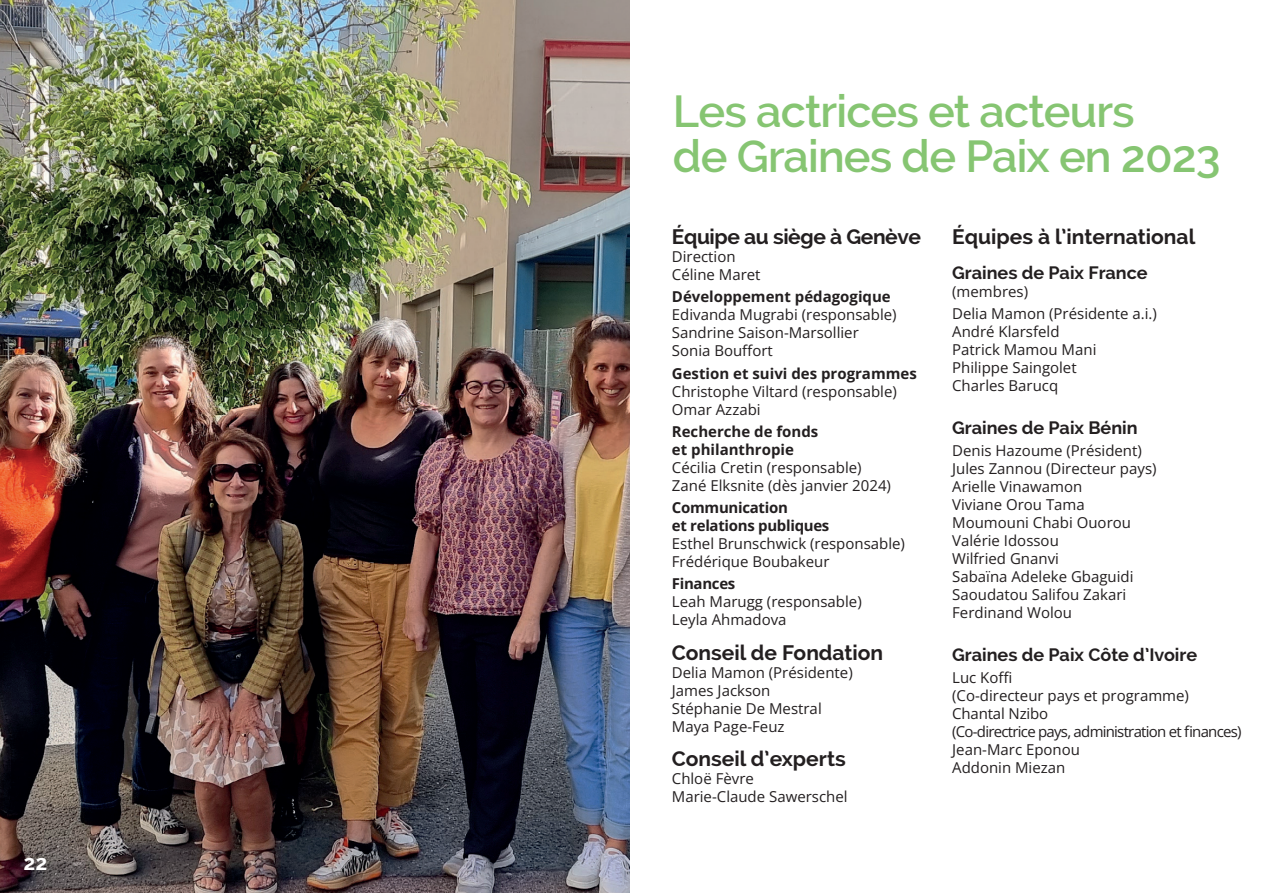
<style>
.page{position:relative;width:1263px;height:893px;background:#fff}
.page>*{position:absolute;margin:0;border:0;box-sizing:border-box;transform-origin:0 0}
.t1{font:600 45px/45px "Raleway";letter-spacing:-.02em;color:#86c572}
.t2{font:700 21px "Raleway";color:#231f20}
.t3{font:700 21px "Raleway";letter-spacing:-.02em;color:#231f20}
.t4{font:700 21px "Raleway";color:#fff}
.t5{font:700 18px "Raleway";color:#231f20}
.t6{font:15px "Open Sans";color:#231f20}
.t7{font:700 15px/18px "Open Sans";color:#231f20}
.t8{font:15px "Open Sans";letter-spacing:-.05em;color:#231f20}
.t9{font:700 15px/18px "Open Sans";letter-spacing:-.02em;color:#231f20}
</style>
<div class="page">
<img style="left:0;top:0;width:629px;height:893px">
<p class="t4" style="left:23px;top:851px;width:25px">22</p>
<p class="t1" style="left:673px;top:89px;width:549px">Les actrices et acteurs<br>de Graines de Paix en 2023</p>
<p class="t3" style="left:672px;top:225px;width:251px">Équipe au siège à Genève</p>
<p class="t6" style="left:672px;top:246px;width:65px">Direction</p>
<p class="t6" style="left:672px;top:264px;width:90px">Céline Maret</p>
<p class="t7" style="left:672px;top:287px;width:220px">Développement pédagogique</p>
<p class="t6" style="left:672px;top:305px;width:226px">Edivanda Mugrabi (responsable)</p>
<p class="t6" style="left:672px;top:323px;width:188px">Sandrine Saison-Marsollier</p>
<p class="t6" style="left:672px;top:341px;width:102px">Sonia Bouffort</p>
<p class="t7" style="left:672px;top:364px;width:246px">Gestion et suivi des programmes</p>
<p class="t6" style="left:672px;top:381px;width:227px">Christophe Viltard (responsable)</p>
<p class="t6" style="left:672px;top:399px;width:90px">Omar Azzabi</p>
<p class="t7" style="left:672px;top:422px;width:148px">Recherche de fonds et philanthropie</p>
<p class="t6" style="left:672px;top:457px;width:191px">Cécilia Cretin (responsable)</p>
<p class="t6" style="left:672px;top:475px;width:221px">Zané Elksnite (dès janvier 2024)</p>
<p class="t9" style="left:672px;top:498px;width:159px">Communication<br>et relations publiques</p>
<p class="t6" style="left:672px;top:533px;width:235px">Esthel Brunschwick (responsable)</p>
<p class="t6" style="left:672px;top:551px;width:159px">Frédérique Boubakeur</p>
<p class="t9" style="left:672px;top:574px;width:65px">Finances</p>
<p class="t6" style="left:672px;top:592px;width:191px">Leah Marugg (responsable)</p>
<p class="t6" style="left:672px;top:610px;width:116px">Leyla Ahmadova</p>
<p class="t2" style="left:672px;top:640px;width:213px">Conseil de Fondation</p>
<p class="t6" style="left:672px;top:662px;width:182px">Delia Mamon (Présidente)</p>
<p class="t6" style="left:672px;top:680px;width:100px">James Jackson</p>
<p class="t6" style="left:672px;top:698px;width:151px">Stéphanie De Mestral</p>
<p class="t6" style="left:672px;top:716px;width:114px">Maya Page-Feuz</p>
<p class="t2" style="left:672px;top:746px;width:175px">Conseil d’experts</p>
<p class="t6" style="left:672px;top:768px;width:83px">Chloë Fèvre</p>
<p class="t6" style="left:672px;top:786px;width:177px">Marie-Claude Sawerschel</p>
<p class="t2" style="left:952px;top:225px;width:245px">Équipes à l’international</p>
<p class="t5" style="left:952px;top:262px;width:197px">Graines de Paix France</p>
<p class="t6" style="left:952px;top:281px;width:77px">(membres)</p>
<p class="t6" style="left:952px;top:303px;width:206px">Delia Mamon (Présidente a.i.)</p>
<p class="t6" style="left:952px;top:321px;width:109px">André Klarsfeld</p>
<p class="t6" style="left:952px;top:339px;width:146px">Patrick Mamou Mani</p>
<p class="t6" style="left:952px;top:357px;width:126px">Philippe Saingolet</p>
<p class="t6" style="left:952px;top:375px;width:108px">Charles Barucq</p>
<p class="t5" style="left:952px;top:417px;width:187px">Graines de Paix Bénin</p>
<p class="t6" style="left:952px;top:440px;width:191px">Denis Hazoume (Président)</p>
<p class="t6" style="left:952px;top:458px;width:206px">Jules Zannou (Directeur pays)</p>
<p class="t6" style="left:952px;top:476px;width:132px">Arielle Vinawamon</p>
<p class="t6" style="left:952px;top:494px;width:134px">Viviane Orou Tama</p>
<p class="t6" style="left:952px;top:512px;width:180px">Moumouni Chabi Ouorou</p>
<p class="t6" style="left:952px;top:530px;width:108px">Valérie Idossou</p>
<p class="t6" style="left:952px;top:548px;width:108px">Wilfried Gnanvi</p>
<p class="t6" style="left:952px;top:566px;width:183px">Sabaïna Adeleke Gbaguidi</p>
<p class="t6" style="left:952px;top:584px;width:176px">Saoudatou Salifou Zakari</p>
<p class="t6" style="left:952px;top:602px;width:121px">Ferdinand Wolou</p>
<p class="t5" style="left:952px;top:644px;width:247px">Graines de Paix Côte d’Ivoire</p>
<p class="t6" style="left:952px;top:667px;width:62px">Luc Koffi</p>
<p class="t6" style="left:952px;top:685px;width:238px">(Co-directeur pays et programme)</p>
<p class="t6" style="left:952px;top:703px;width:98px">Chantal Nzibo</p>
<p class="t8" style="left:952px;top:721px;width:291px">(Co-directrice pays, administration et finances)</p>
<p class="t6" style="left:952px;top:739px;width:129px">Jean-Marc Eponou</p>
<p class="t6" style="left:952px;top:757px;width:115px">Addonin Miezan</p>
</div>
